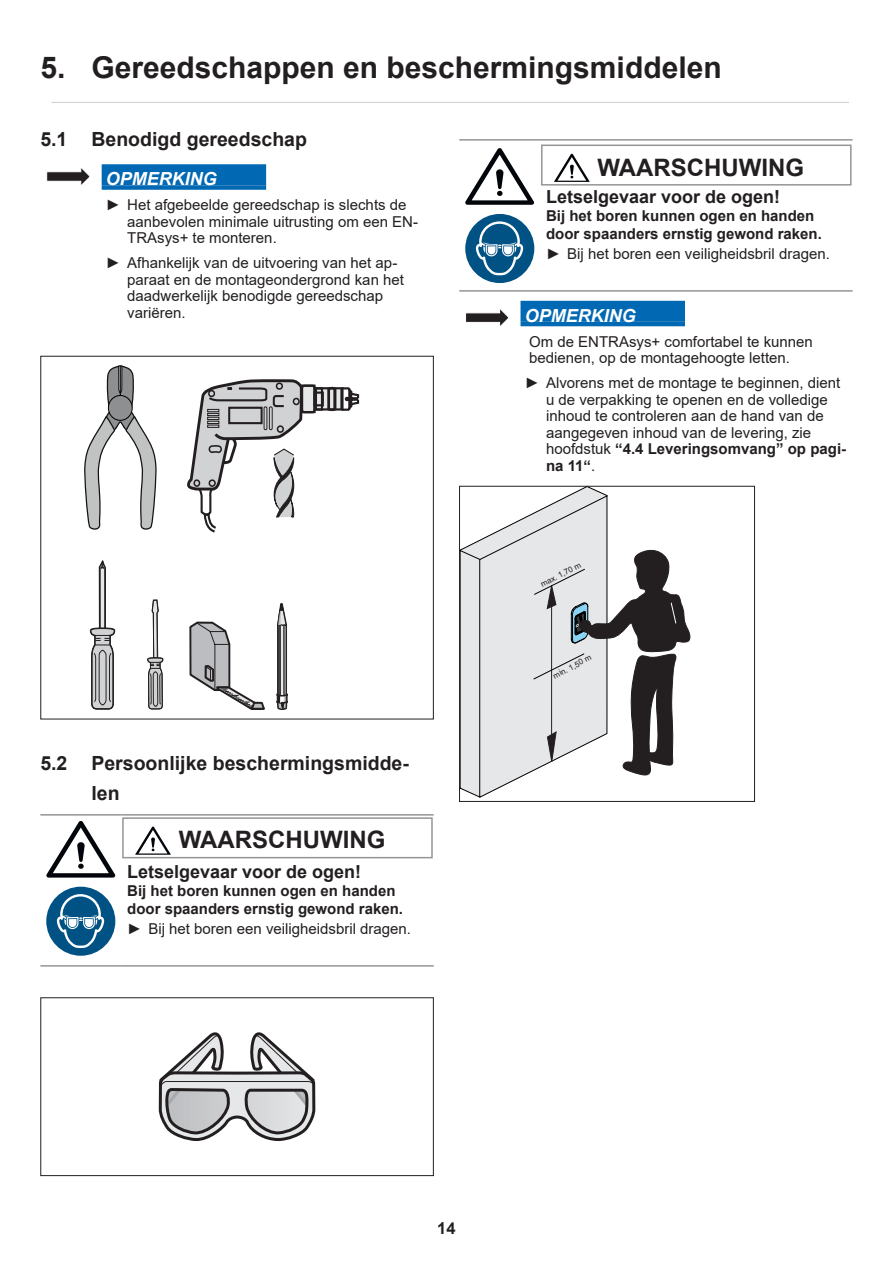
<style>
.page{position:relative;width:893px;height:1263px;background:#fff}
.page>*{position:absolute;margin:0;border:0;box-sizing:border-box;transform-origin:0 0}
.t1{font:700 30px "Arial";color:#231f20}
.t2{font:700 24px "Arial";color:#231f20}
.t3{font:700 19.5px/29.2px "Arial";color:#231f20}
.t4{font:700 18px "Arial";color:#231f20}
.t5{font:italic 700 18px "Arial";color:#fff}
.t6{font:700 16.5px "Arial";color:#231f20}
.t7{font:15px/16.5px "Arial";color:#231f20}
.t8{font:700 15px/18px "Arial";color:#231f20}
.t9{font:8.1px "Arial";color:#231f20}
.s1{font-weight:700}
</style>
<div class="page">
<hr style="left:540px;top:139px;width:313px;height:2px;background:#939598">
<hr style="left:459px;top:290px;width:81px;height:2px;background:#939598">
<hr style="left:459px;top:139px;width:81px;height:2px;background:#939598">
<hr style="left:540px;top:290px;width:313px;height:2px;background:#939598">
<svg style="left:465px;top:148px;width:69px;height:57px"></svg>
<div style="left:465px;top:214px;width:69px;height:69px;background:#005285;border-radius:50%"></div>
<svg style="left:476px;top:221px;width:47px;height:54px"></svg>
<div style="left:541px;top:145px;width:311px;height:41px;border:2px solid #939598"></div>
<svg style="left:554px;top:154px;width:36px;height:28px"></svg>
<svg style="left:466px;top:309px;width:42px;height:17px"></svg>
<div style="left:520px;top:301px;width:165px;height:21px;background:#0168b3"></div>
<hr style="left:520px;top:322px;width:165px;height:4px;background:#0168b3">
<svg style="left:461px;top:488px;width:229px;height:309px"></svg>
<div style="left:459px;top:486px;width:296px;height:316px;border:1px solid #231f20"></div>
<svg style="left:46px;top:168px;width:44px;height:17px"></svg>
<div style="left:102px;top:164px;width:164px;height:21px;background:#0168b3"></div>
<div style="left:102px;top:185px;width:164px;height:5px;background:#0168b3"></div>
<svg style="left:189px;top:621px;width:76px;height:89px"></svg>
<svg style="left:188px;top:379px;width:172px;height:154px"></svg>
<svg style="left:276px;top:604px;width:12px;height:106px"></svg>
<svg style="left:84px;top:365px;width:80px;height:345px"></svg>
<hr style="left:120px;top:366px;width:1px;height:30px;background:#000001">
<div style="left:40px;top:356px;width:394px;height:363px;border:1px solid #231f20"></div>
<hr style="left:121px;top:814px;width:313px;height:2px;background:#939598">
<hr style="left:40px;top:965px;width:81px;height:2px;background:#939598">
<hr style="left:40px;top:814px;width:81px;height:2px;background:#939598">
<hr style="left:121px;top:965px;width:313px;height:2px;background:#939598">
<svg style="left:46px;top:821px;width:69px;height:56px"></svg>
<div style="left:46px;top:887px;width:69px;height:69px;background:#005285;border-radius:50%"></div>
<svg style="left:57px;top:894px;width:47px;height:54px"></svg>
<div style="left:122px;top:817px;width:311px;height:41px;border:2px solid #939598"></div>
<svg style="left:135px;top:826px;width:36px;height:29px"></svg>
<svg style="left:159px;top:1032px;width:156px;height:109px"></svg>
<div style="left:40px;top:997px;width:394px;height:179px;border:1px solid #231f20"></div>
<hr style="left:51px;top:102px;width:798px;height:1px;background:#d1d2d4">
<h1 class="t1" style="left:40px;top:46px;width:683px">5. Gereedschappen en beschermingsmiddelen</h1>
<h3 class="t3" style="left:40px;top:125px;width:268px">5.1 Benodigd gereedschap</h3>
<p class="t5" style="left:106px;top:167px;width:113px">OPMERKING</p>
<p class="t7" style="left:127px;top:197px;width:292px;text-indent:-21px">► Het afgebeelde gereedschap is slechts de aanbevolen minimale uitrusting om een EN-<br>TRAsys+ te monteren.</p>
<p class="t7" style="left:127px;top:255px;width:278px;text-indent:-21px">► Afhankelijk van de uitvoering van het ap&shy;paraat en de montageondergrond kan het daadwerkelijk benodigde gereedschap variëren.</p>
<h3 class="t3" style="left:91px;top:749px;width:319px;text-indent:-51px">5.2 Persoonlijke beschermingsmidde&shy;len</h3>
<h2 class="t2" style="left:179px;top:823px;width:208px">WAARSCHUWING</h2>
<p class="t4" style="left:127px;top:859px;width:236px">Letselgevaar voor de ogen!</p>
<p class="t8" style="left:127px;top:882px;width:277px">Bij het boren kunnen ogen en handen door spaanders ernstig gewond raken.</p>
<p class="t7" style="left:127px;top:921px;width:285px">► Bij het boren een veiligheidsbril dragen.</p>
<h2 class="t2" style="left:598px;top:150px;width:208px">WAARSCHUWING</h2>
<p class="t4" style="left:546px;top:184px;width:236px">Letselgevaar voor de ogen!</p>
<p class="t8" style="left:546px;top:207px;width:277px">Bij het boren kunnen ogen en handen door spaanders ernstig gewond raken.</p>
<p class="t7" style="left:546px;top:246px;width:285px">► Bij het boren een veiligheidsbril dragen.</p>
<p class="t5" style="left:525px;top:303px;width:113px">OPMERKING</p>
<p class="t7" style="left:529px;top:333px;width:285px">Om de ENTRAsys+ comfortabel te kunnen bedienen, op de montagehoogte letten.</p>
<p class="t7" style="left:546px;top:375px;width:302px;text-indent:-21px">► Alvorens met de montage te beginnen, dient u de verpakking te openen en de volledige inhoud te controleren aan de hand van de aangegeven inhoud van de levering, zie hoofdstuk <span class="s1">“4.4 Leveringsomvang” op pagi&shy;na 11“</span>.</p>
<p class="t9" style="left:538px;top:579px;width:46px;rotate:-27deg">max. 1,70 m</p>
<p class="t9" style="left:551px;top:671px;width:44px;rotate:-27deg">min. 1,50 m</p>
<p class="t6" style="left:437px;top:1216px;width:20px">14</p>
</div>
